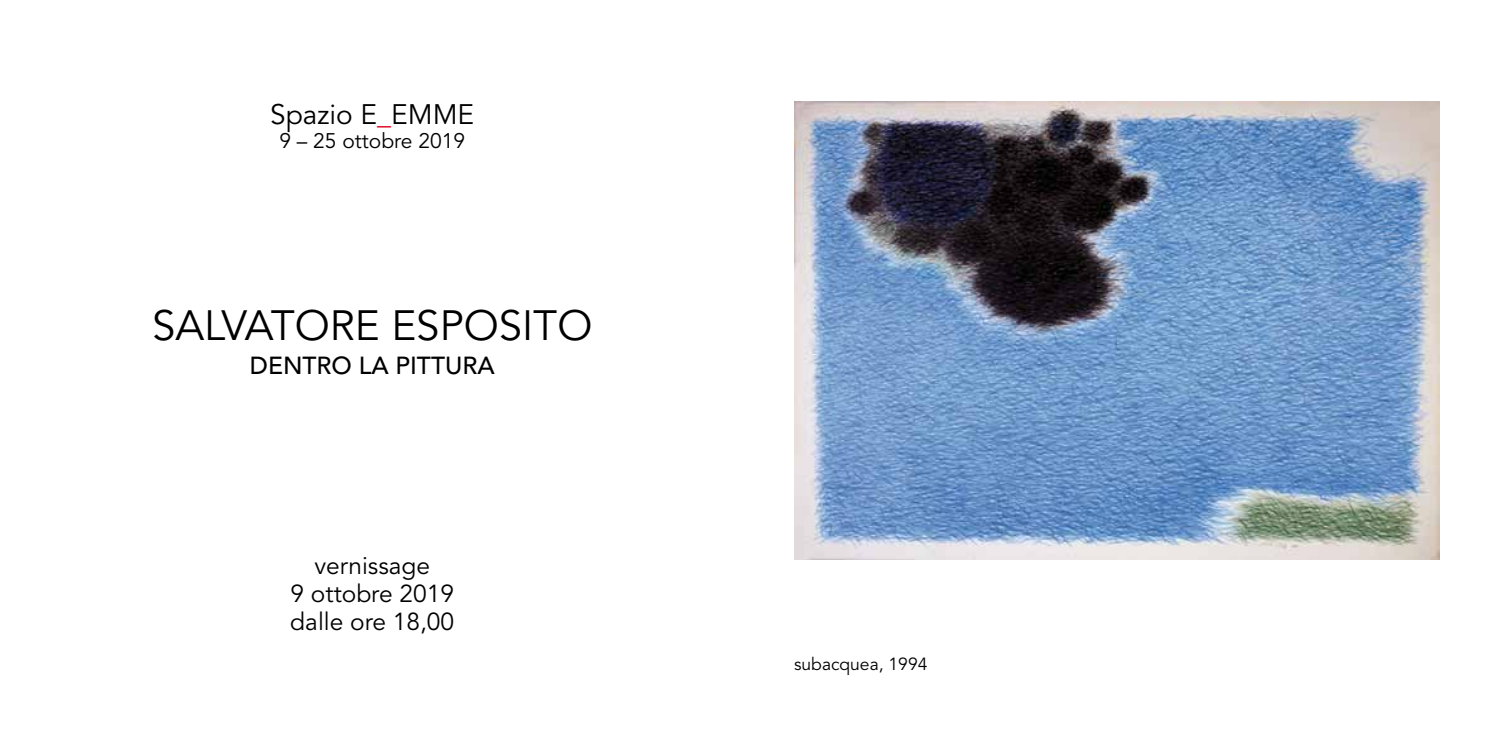
<style>
.page{position:relative;width:1489px;height:745px;background:#fff}
.page>*{position:absolute;margin:0;border:0;box-sizing:border-box;transform-origin:0 0}
.t1{font:42px "Avenir";color:#000}
.t2{font:28px "Avenir";color:#000}
.t3{font:24.5px/28px "Avenir";color:#000;text-align:center}
.t4{font:500 24.5px "Avenir";color:#000}
.t5{font:21px "Avenir";color:#000}
.t6{font:17.5px "Avenir";color:#000}
.s1{font-weight:900;color:#e2001b}
</style>
<div class="page">
<img style="left:794px;top:102px;width:645px;height:456px">
<p class="t2" style="left:270px;top:98px;width:205px">Spazio E<span class="s1">_</span>EMME</p>
<p class="t5" style="left:279px;top:129px;width:187px">9 – 25 ottobre 2019</p>
<h1 class="t1" style="left:152px;top:301px;width:442px">SALVATORE ESPOSITO</h1>
<p class="t4" style="left:250px;top:351px;width:246px">DENTRO LA PITTURA</p>
<p class="t3" style="left:290px;top:551px;width:165px">vernissage<br>9 ottobre 2019 dalle ore 18,00</p>
<p class="t6" style="left:794px;top:653px;width:135px">subacquea, 1994</p>
</div>
